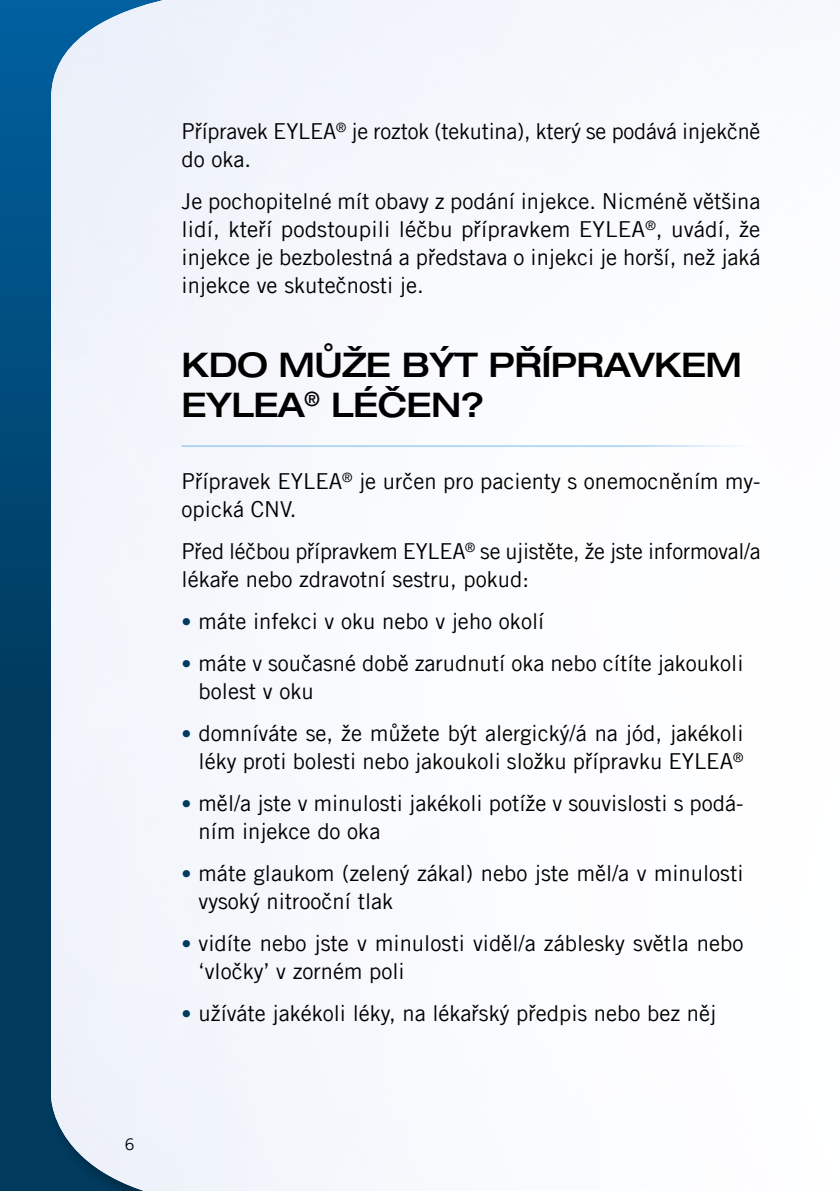
<style>
.page{position:relative;width:840px;height:1191px;background:#fff}
.page>*{position:absolute;margin:0;border:0;box-sizing:border-box;transform-origin:0 0}
.t1{font:500 expanded 34px/40px "Helvetica Neue LT Pro";letter-spacing:-.02em;color:#000}
.t2{font:22px/28px "Trade Gothic LT Com";color:#000}
.t3{font:16px "Trade Gothic LT Com";color:#000}
.s1{font-size:20px;color:#003a5e}
</style>
<div class="page">
<svg style="left:0;top:0;width:47px;height:1191px;background:#004570"></svg>
<img style="left:51px;top:0;width:763px;height:1191px">
<hr style="left:181px;top:445px;width:567px;height:2px;background:#fff">
<p class="t3" style="left:125px;top:1134px;width:11px">6</p>
<p class="t2" style="left:181px;top:117px;width:580px">Přípravek EYLEA<sup>®</sup> je roztok (tekutina), který se podává injekčně do oka.</p>
<p class="t2" style="left:181px;top:187px;width:580px;text-align:justify">Je pochopitelné mít obavy z podání injekce. Nicméně většina lidí, kteří podstoupili léčbu přípravkem EYLEA<sup>®</sup>, uvádí, že injekce je bezbolestná a představa o injekci je horší, než jaká injekce ve skutečnosti je.</p>
<h1 class="t1" style="left:181px;top:344px;width:561px">KDO MŮŽE BÝT PŘÍPRAVKEM<br>EYLEA<sup>®</sup> LÉČEN?</h1>
<p class="t2" style="left:181px;top:467px;width:580px">Přípravek EYLEA<sup>®</sup> je určen pro pacienty s onemocněním my&shy;opická CNV.</p>
<p class="t2" style="left:181px;top:537px;width:580px">Před léčbou přípravkem EYLEA<sup>®</sup> se ujistěte, že jste informoval/a lékaře nebo zdravotní sestru, pokud:</p>
<p class="t2" style="left:181px;top:607px;width:364px"><span class="s1">•</span> máte infekci v oku nebo v jeho okolí</p>
<p class="t2" style="left:198px;top:649px;width:546px;text-indent:-17px"><span class="s1">•</span> máte v současné době zarudnutí oka nebo cítíte jakoukoli bolest v oku</p>
<p class="t2" style="left:181px;top:719px;width:563px;text-align:right"><span class="s1">•</span> domníváte se, že můžete být alergický/á na jód, jakékoli léky proti bolesti nebo jakoukoli složku přípravku EYLEA<sup>®</sup></p>
<p class="t2" style="left:198px;top:789px;width:546px;text-indent:-17px"><span class="s1">•</span> měl/a jste v minulosti jakékoli potíže v souvislosti s podá&shy;ním injekce do oka</p>
<p class="t2" style="left:198px;top:859px;width:546px;text-indent:-17px"><span class="s1">•</span> máte glaukom (zelený zákal) nebo jste měl/a v minulosti vysoký nitrooční tlak</p>
<p class="t2" style="left:198px;top:929px;width:546px;text-indent:-17px"><span class="s1">•</span> vidíte nebo jste v minulosti viděl/a záblesky světla nebo ‘vločky’ v zorném poli</p>
<p class="t2" style="left:181px;top:999px;width:536px"><span class="s1">•</span> užíváte jakékoli léky, na lékařský předpis nebo bez něj</p>
</div>
